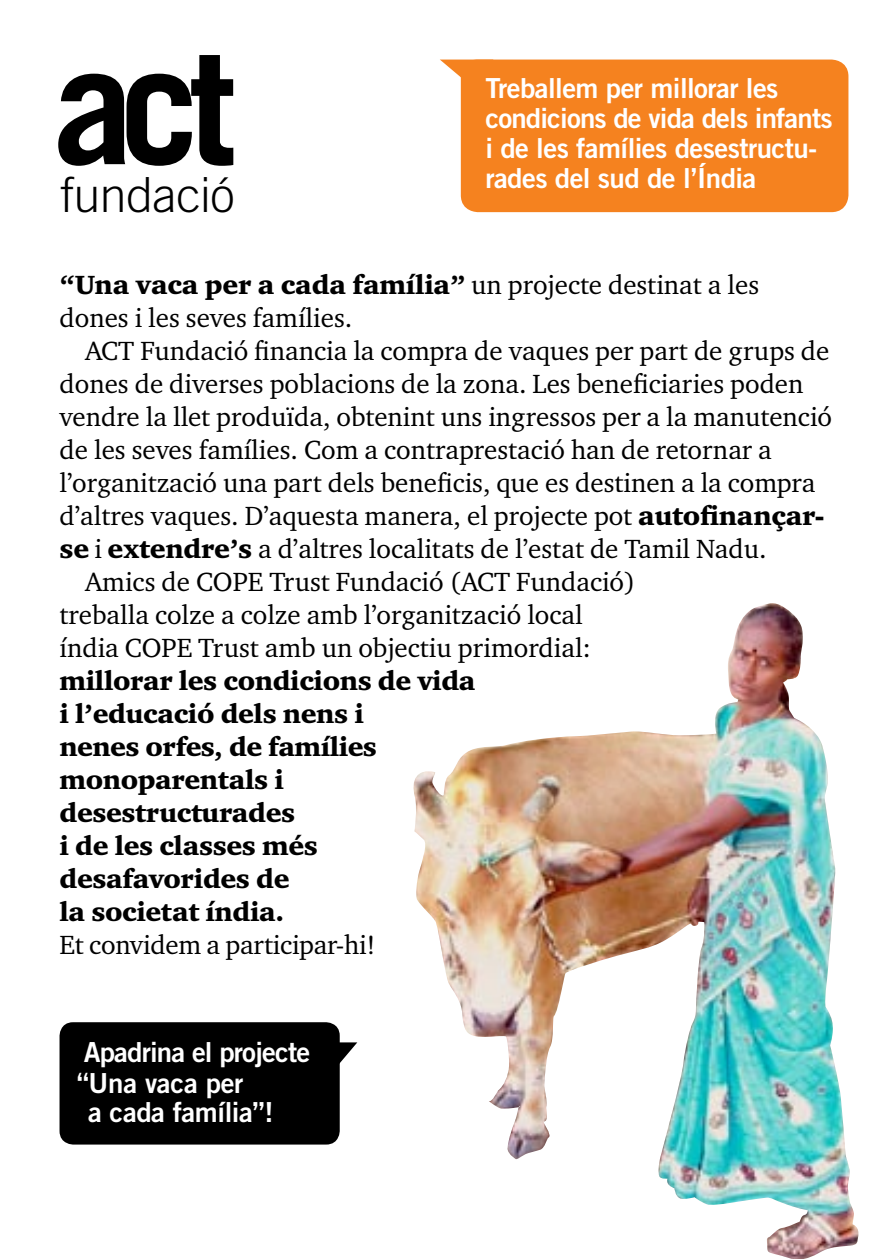
<style>
.page{position:relative;width:893px;height:1259px;background:#fff}
.page>*{position:absolute;margin:0;border:0;box-sizing:border-box;transform-origin:0 0}
.t1{font:700 163.2px "Trade Gothic";color:#000}
.t2{font:300 48.3px "Trade Gothic";letter-spacing:-.01em;color:#000}
.t3{font:27.6px/30px "Trade Gothic Bold Two";letter-spacing:-.02em;color:#fff}
.t4{font:27px "Charter ITC";color:#000}
.t5{font:27px/33px "Charter ITC Blac";letter-spacing:-.015em;color:#000}
.s1{font-family:"Charter ITC"}
.s2{font-family:"Charter ITC Blac"}
</style>
<div class="page">
<div style="left:461px;top:60px;width:387px;height:152px;background:#f5821f;border-radius:17px"></div>
<svg style="left:440px;top:60px;width:34px;height:21px"></svg>
<svg style="left:340px;top:1042px;width:17px;height:21px"></svg>
<div style="left:60px;top:1022px;width:280px;height:122px;background:#000;border-radius:14px"></div>
<img style="left:413px;top:603px;width:446px;height:656px">
<h1 class="t1" style="left:53px;top:6px;width:184px">act</h1>
<h2 class="t2" style="left:61px;top:166px;width:176px">fundació</h2>
<p class="t3" style="left:485px;top:72px;width:349px">Treballem per millorar les condicions de vida dels infants i de les famílies desestructu&shy;rades del sud de l’Índia</p>
<p class="t5" style="left:60px;top:267px;width:701px">“Una vaca per a cada família” <span class="s1">un projecte destinat a les</span></p>
<p class="t4" style="left:60px;top:300px;width:294px">dones i les seves famílies.</p>
<p class="t4" style="left:85px;top:333px;width:746px">ACT Fundació financia la compra de vaques per part de grups de</p>
<p class="t4" style="left:60px;top:366px;width:745px">dones de diverses poblacions de la zona. Les beneficiaries poden</p>
<p class="t4" style="left:60px;top:399px;width:774px">vendre la llet produïda, obtenint uns ingressos per a la manutenció</p>
<p class="t4" style="left:60px;top:432px;width:714px">de les seves famílies. Com a contraprestació han de retornar a</p>
<p class="t4" style="left:60px;top:465px;width:758px">l’organització una part dels beneficis, que es destinen a la compra</p>
<p class="t4" style="left:60px;top:498px;width:765px">d’altres vaques. D’aquesta manera, el projecte pot <span class="s2">autofinançar-</span></p>
<p class="t4" style="left:60px;top:531px;width:709px"><span class="s2">se</span> i <span class="s2">extendre’s</span> a d’altres localitats de l’estat de Tamil Nadu.</p>
<p class="t4" style="left:85px;top:564px;width:552px">Amics de COPE Trust Fundació (ACT Fundació)</p>
<p class="t4" style="left:60px;top:597px;width:525px">treballa colze a colze amb l’organització local</p>
<p class="t4" style="left:60px;top:630px;width:533px">índia COPE Trust amb un objectiu primordial:</p>
<p class="t5" style="left:60px;top:663px;width:418px">millorar les condicions de vida i l’educació dels nens i<br>nenes orfes, de famílies monoparentals i desestructurades<br>i de les classes més desafavorides de<br>la societat índia.</p>
<p class="t4" style="left:60px;top:927px;width:318px">Et convidem a participar-hi!</p>
<p class="t3" style="left:84px;top:1036px;width:228px">Apadrina el projecte</p>
<p class="t3" style="left:77px;top:1067px;width:168px">“Una vaca per</p>
<p class="t3" style="left:88px;top:1096px;width:187px">a cada família”!</p>
</div>
